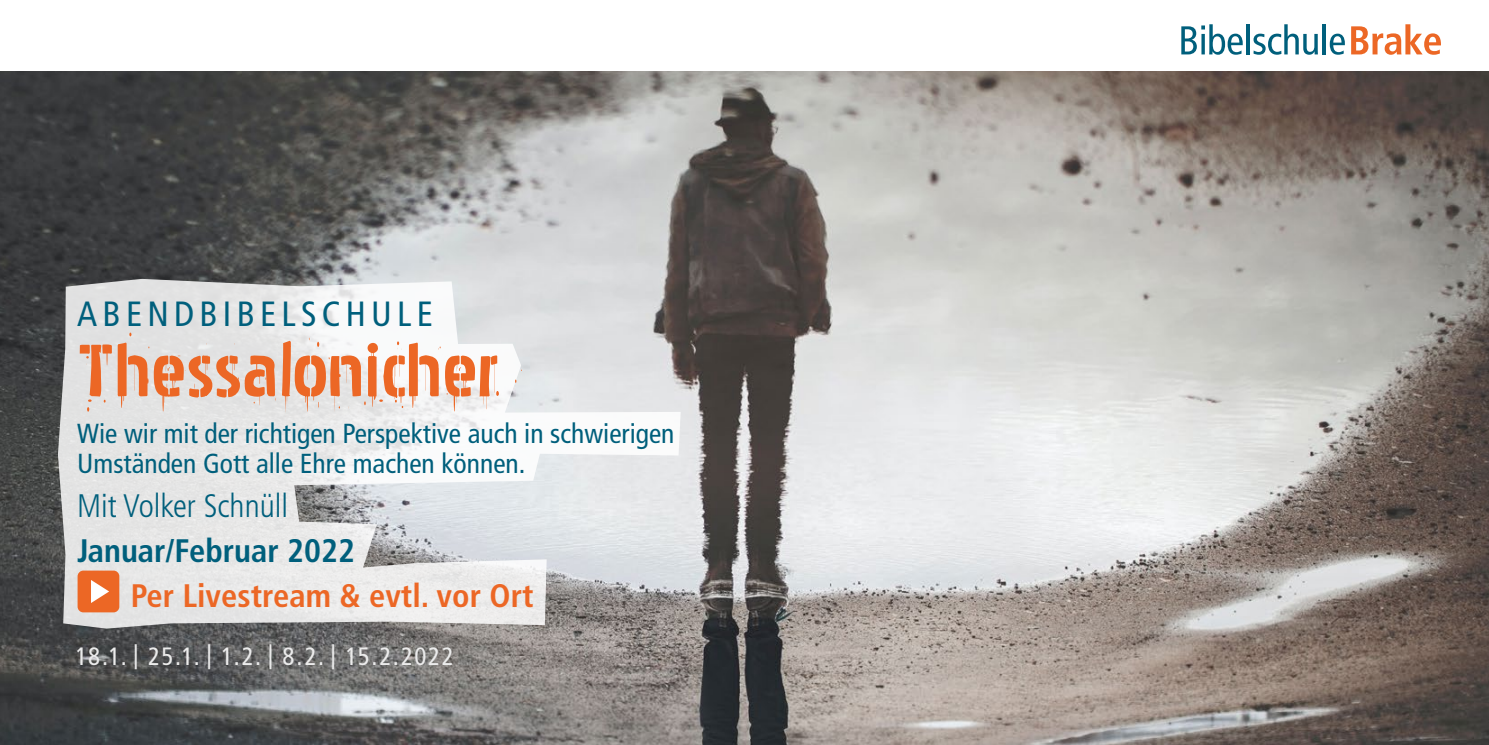
<style>
.page{position:relative;width:1489px;height:745px;background:#fff}
.page>*{position:absolute;margin:0;border:0;box-sizing:border-box;transform-origin:0 0}
.t1{font:92.5px "Pakenham Spraypaint";color:#ec6725}
.t2{font:condensed 35px "Frutiger";letter-spacing:.15em;color:#005f7c}
.t3{font:700 condensed 32.5px "Frutiger";color:#ec6725}
.t4{font:700 condensed 32.5px "Frutiger";color:#005f7c}
.t5{font:300 condensed 32.5px "Frutiger";color:#005f7c}
.t6{font:condensed 27.5px/30px "Frutiger";color:#005f7c}
.t7{font:condensed 25px "Frutiger";letter-spacing:.055em;color:#ececec}
</style>
<div class="page">
<img style="left:0;top:71px;width:1488px;height:673px">
<svg style="left:58px;top:279px;width:622px;height:349px;fill:#e4e5e6"></svg>
<div style="left:78px;top:570px;width:41px;height:42px;background:#ec6725;border-radius:6px"></div>
<svg style="left:91px;top:580px;width:18px;height:22px"></svg>
<svg style="left:1181px;top:24px;width:61px;height:31px"></svg>
<hr style="left:1246px;top:24px;width:3px;height:30px;background:#005f7c">
<svg style="left:1253px;top:24px;width:64px;height:31px"></svg>
<hr style="left:1322px;top:24px;width:3px;height:30px;background:#005f7c">
<svg style="left:1329px;top:34px;width:15px;height:21px"></svg>
<svg style="left:1351px;top:24px;width:89px;height:31px"></svg>
<p class="t2" style="left:77px;top:293px;width:357px">ABENDBIBELSCHULE</p>
<h1 class="t1" style="left:77px;top:329px;width:488px">Thessalonicher</h1>
<p class="t6" style="left:77px;top:418px;width:598px">Wie wir mit der richtigen Perspektive auch in schwierigen<br>Umständen Gott alle Ehre machen können.</p>
<p class="t5" style="left:77px;top:487px;width:212px">Mit Volker Schnüll</p>
<p class="t4" style="left:77px;top:531px;width:279px">Januar/Februar 2022</p>
<p class="t3" style="left:131px;top:576px;width:404px">Per Livestream &amp; evtl. vor Ort</p>
<p class="t7" style="left:75px;top:641px;width:380px">18.1. | 25.1. | 1.2. | 8.2. | 15.2.2022</p>
</div>
